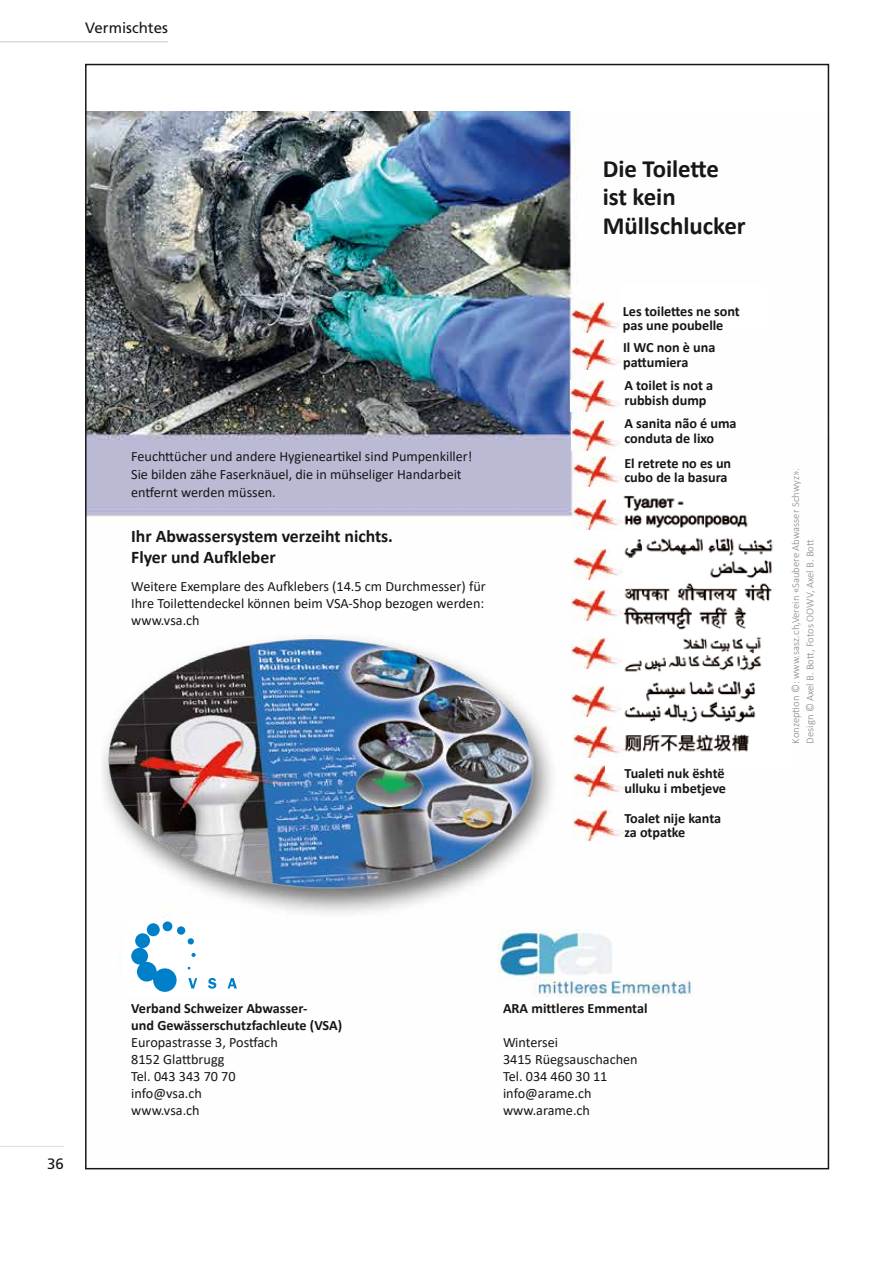
<style>
.page{position:relative;width:893px;height:1263px;background:#fff}
.page>*{position:absolute;margin:0;border:0;box-sizing:border-box;transform-origin:0 0}
.t1{font:700 24.9px/28.5px "Calibri";color:#181716}
.t2{font:700 17.7px/21.3px "Calibri";color:#181716}
.t3{font:15px "Frutiger LT Std";color:#181716}
.t4{font:14.25px/17.1px "Calibri";color:#181716}
.t5{font:700 14.25px/14.2px "Calibri";color:#181716}
.t6{font:300 10.65px/14.2px "Calibri";color:#868786}
</style>
<div class="page">
<hr style="left:0;top:1146px;width:64px;height:1px;background:#d9dada">
<hr style="left:0;top:41px;width:168px;height:2px;background:#d9dada">
<img style="left:88px;top:112px;width:536px;height:872px">
<img style="left:571px;top:302px;width:50px;height:31px">
<img style="left:571px;top:339px;width:50px;height:30px">
<img style="left:571px;top:381px;width:50px;height:30px">
<img style="left:571px;top:420px;width:50px;height:30px">
<img style="left:573px;top:766px;width:50px;height:30px">
<img style="left:573px;top:811px;width:50px;height:30px">
<img style="left:606px;top:481px;width:167px;height:292px">
<img style="left:573px;top:456px;width:50px;height:31px">
<img style="left:573px;top:499px;width:50px;height:31px">
<img style="left:573px;top:549px;width:50px;height:30px">
<img style="left:571px;top:590px;width:50px;height:31px">
<img style="left:571px;top:638px;width:50px;height:31px">
<img style="left:571px;top:686px;width:50px;height:31px">
<img style="left:573px;top:727px;width:50px;height:30px">
<div style="left:621px;top:284px;width:146px;height:48px;background:#fff"></div>
<div style="left:123px;top:920px;width:116px;height:75px;background:#fff"></div>
<svg style="left:131px;top:924px;width:66px;height:68px"></svg>
<svg style="left:208px;top:978px;width:8px;height:11px"></svg>
<svg style="left:228px;top:978px;width:9px;height:10px"></svg>
<img style="left:498px;top:929px;width:194px;height:68px">
<img style="left:102px;top:635px;width:462px;height:289px">
<p class="t3" style="left:85px;top:18px;width:84px">Vermischtes</p>
<p class="t4" style="left:131px;top:447px;width:343px;line-height:17.7px">Feuchttücher und andere Hygieneartikel sind Pumpenkiller!<br>Sie bilden zähe Faserknäuel, die in mühseliger Handarbeit entfernt werden müssen.</p>
<p class="t2" style="left:131px;top:525px;width:263px">Ihr Abwassersystem verzeiht nichts.<br>Flyer und Aufkleber</p>
<p class="t4" style="left:131px;top:577px;width:356px;text-align:justify">Weitere Exemplare des Aufklebers (14.5 cm Durchmesser) für Ihre Toilettendeckel können beim VSA-Shop bezogen werden: www.vsa.ch</p>
<h1 class="t1" style="left:603px;top:154px;width:144px">Die Toilette ist kein<br>Müllschlucker</h1>
<p class="t5" style="left:623px;top:303px;width:118px">Les toilettes ne sont pas une poubelle</p>
<p class="t5" style="left:623px;top:340px;width:94px">Il WC non è una pattumiera</p>
<p class="t5" style="left:624px;top:378px;width:90px">A toilet is not a rubbish dump</p>
<p class="t5" style="left:624px;top:416px;width:114px">A sanita não é uma conduta de lixo</p>
<p class="t5" style="left:624px;top:456px;width:108px">El retrete no es un cubo de la basura</p>
<p class="t5" style="left:624px;top:766px;width:103px">Tualeti nuk është ulluku i mbetjeve</p>
<p class="t5" style="left:624px;top:811px;width:98px">Toalet nije kanta za otpatke</p>
<p class="t6" style="left:788px;top:744px;width:277px;rotate:-90deg">Konzeption ©: www.sasz.ch,Verein «Saubere Abwasser Schwyz».<br>Design © Axel B. Bott, Fotos OOWV, Axel B. Bott</p>
<p class="t3" style="left:47px;top:1155px;width:18px">36</p>
<p class="t5" style="left:131px;top:999px;width:212px;line-height:17.1px">Verband Schweizer Abwasser-<br>und Gewässerschutzfachleute (VSA)</p>
<p class="t4" style="left:131px;top:1033px;width:148px">Europastrasse 3, Postfach<br>8152 Glattbrugg<br>Tel. 043 343 70 70 info@vsa.ch<br>www.vsa.ch</p>
<p class="t5" style="left:503px;top:1001px;width:146px">A AR m mEserel t t i m latne</p>
<p class="t4" style="left:503px;top:1033px;width:136px">W iesretni<br>5143 nehcahc suasgeüR<br>1103064430. l eT<br>@ofni mara hc.e<br>w w w mara. hc.e</p>
</div>
